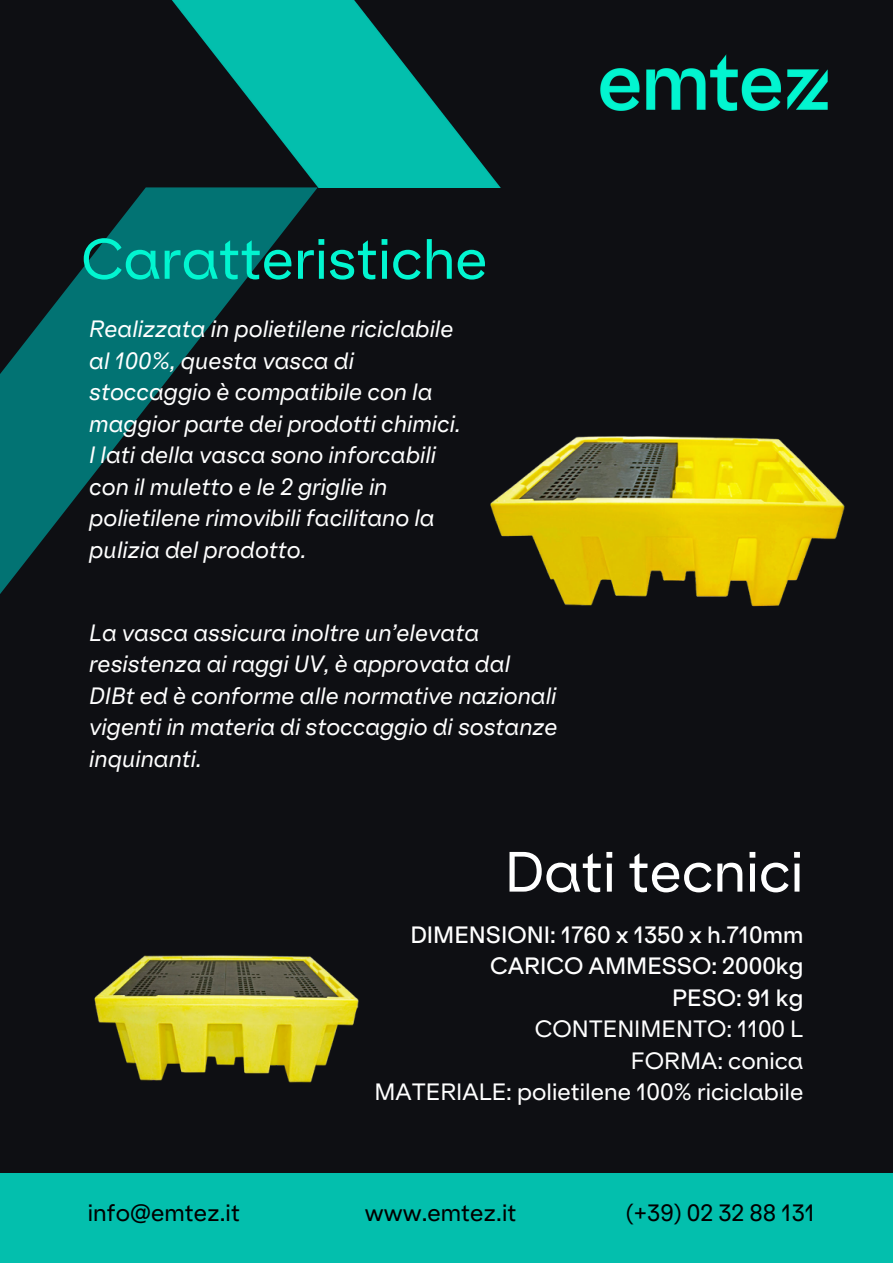
<style>
.page{position:relative;width:893px;height:1264px;background:#fff}
.page>*{position:absolute;margin:0;border:0;box-sizing:border-box;transform-origin:0 0}
.t1{font:54px "ES Klarheit Kurrent";color:#02f5d0}
.t2{font:54px "ES Klarheit Kurrent";color:#fff}
.t3{font:italic 22.5px/31.5px "ES Klarheit Kurrent";color:#fff}
.t4{font:22.5px "ES Klarheit Kurrent";color:#fff}
.t5{font:500 22.5px "ES Klarheit Kurrent";color:#fff}
.t6{font:22.5px "ES Klarheit Kurrent";color:#000}
</style>
<div class="page">
<div style="left:0;top:0;width:892px;height:1262px;background:#0e0f13"></div>
<div style="left:0;top:1173px;width:892px;height:89px;background:#03bfad"></div>
<img style="left:600px;top:54px;width:228px;height:57px">
<img style="left:490px;top:436px;width:355px;height:171px">
<img style="left:94px;top:955px;width:265px;height:128px">
<svg style="left:0;top:188px;width:317px;height:406px"></svg>
<img style="left:145px;top:0;width:355px;height:188px">
<p class="t1" style="left:81px;top:222px;width:408px">Caratteristiche</p>
<p class="t3" style="left:89px;top:313px;width:373px">Realizzata in polietilene riciclabile al 100%, questa vasca di stoccaggio è compatibile con la maggior parte dei prodotti chimici.</p>
<p class="t3" style="left:89px;top:438px;width:348px">I lati della vasca sono inforcabili con il muletto e le 2 griglie in polietilene rimovibili facilitano la pulizia del prodotto.</p>
<p class="t3" style="left:89px;top:616px;width:469px">La vasca assicura inoltre un’elevata resistenza ai raggi UV, è approvata dal DIBt ed è conforme alle normative nazionali vigenti in materia di stoccaggio di sostanze inquinanti.</p>
<p class="t2" style="left:504px;top:834px;width:300px">Dati tecnici</p>
<p class="t5" style="left:410px;top:919px;width:394px">DIMENSIONI: 1760 x 1350 x h.710mm</p>
<p class="t5" style="left:490px;top:950px;width:315px">CARICO AMMESSO: 2000kg</p>
<p class="t5" style="left:672px;top:982px;width:133px">PESO: 91 kg</p>
<p class="t4" style="left:534px;top:1013px;width:270px">CONTENIMENTO: 1100 L</p>
<p class="t4" style="left:631px;top:1045px;width:174px">FORMA: conica</p>
<p class="t4" style="left:374px;top:1076px;width:430px">MATERIALE: polietilene 100% riciclabile</p>
<p class="t6" style="left:88px;top:1197px;width:154px">info@emtez.it</p>
<p class="t6" style="left:625px;top:1197px;width:191px">(+39) 02 32 88 131</p>
<p class="t6" style="left:365px;top:1197px;width:153px">www.emtez.it</p>
</div>
